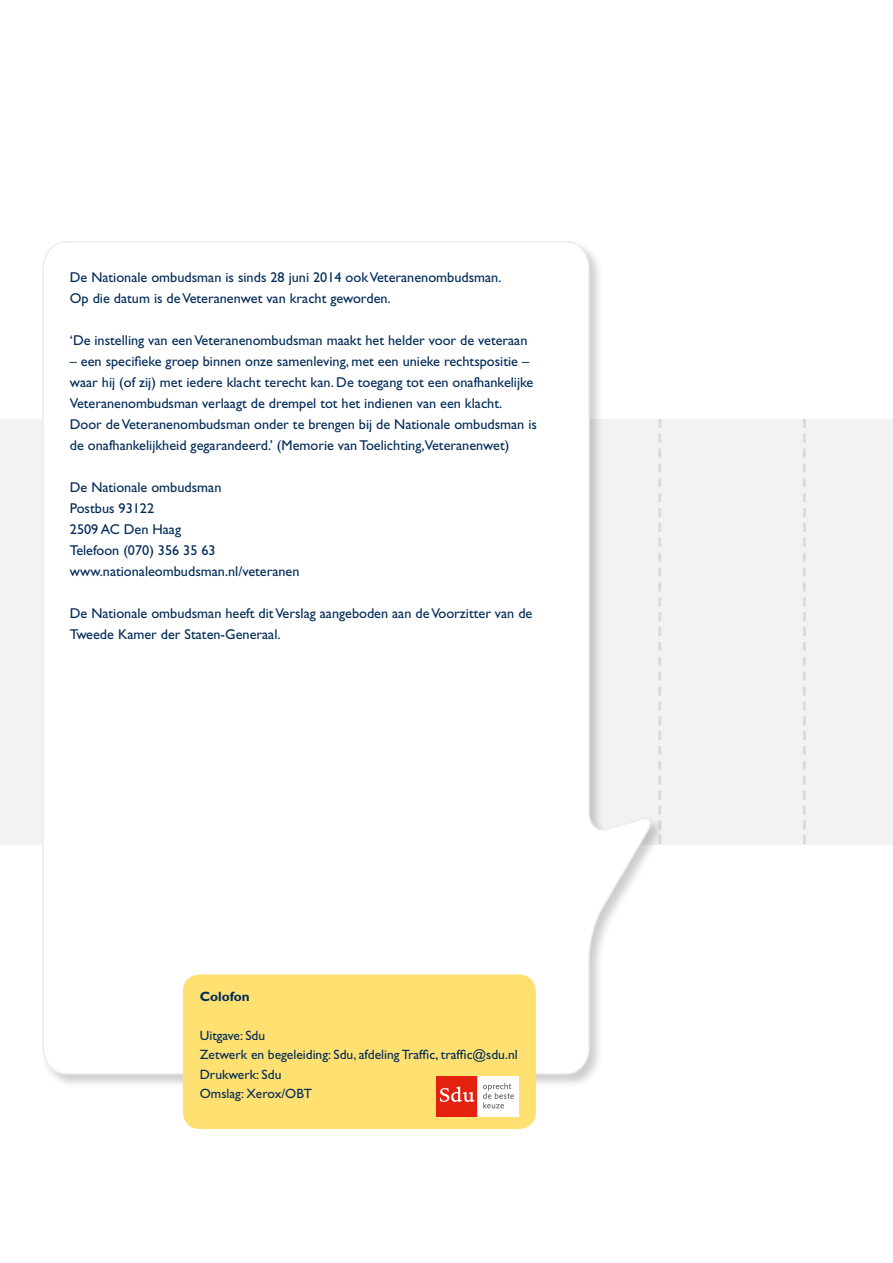
<style>
.page{position:relative;width:893px;height:1263px;background:#fff}
.page>*{position:absolute;margin:0;border:0;box-sizing:border-box;transform-origin:0 0}
.t1{font:14.25px/21px "Gill Sans Std";color:#002b58}
.t2{font:13.5px "Gill Sans Std";color:#002b58}
.t3{font:700 13.5px "Gill Sans Std";color:#002b58}
</style>
<div class="page">
<div style="left:0;top:419px;width:893px;height:425px;background:#f2f2f2"></div>
<svg style="left:803px;top:419px;width:3px;height:425px"></svg>
<div style="left:40px;top:239px;width:625px;height:850px;background:#000;opacity:.2"></div>
<svg style="left:42px;top:240px;width:614px;height:835px"></svg>
<div style="left:183px;top:974px;width:353px;height:155px;background:#ffe070;border-radius:17px"></div>
<div style="left:478px;top:1076px;width:41px;height:41px;background:#fff"></div>
<div style="left:437px;top:1076px;width:40px;height:41px;background:#e4200e"></div>
<svg style="left:440px;top:1086px;width:34px;height:16px"></svg>
<svg style="left:483px;top:1083px;width:31px;height:25px"></svg>
<p class="t1" style="left:70px;top:266px;width:433px">De Nationale ombudsman is sinds 28 juni 2014 ook Veteranenombudsman.</p>
<p class="t1" style="left:70px;top:287px;width:322px">Op die datum is de Veteranenwet van kracht geworden.</p>
<p class="t1" style="left:70px;top:329px;width:459px">‘De instelling van een Veteranenombudsman maakt het helder voor de veteraan</p>
<p class="t1" style="left:70px;top:350px;width:461px">– een specifieke groep binnen onze samenleving, met een unieke rechtspositie –</p>
<p class="t1" style="left:70px;top:371px;width:465px">waar hij (of zij) met iedere klacht terecht kan. De toegang tot een onafhankelijke<br>Veteranenombudsman verlaagt de drempel tot het indienen van een klacht.</p>
<p class="t1" style="left:70px;top:413px;width:469px">Door de Veteranenombudsman onder te brengen bij de Nationale ombudsman is</p>
<p class="t1" style="left:70px;top:434px;width:441px">de onafhankelijkheid gegarandeerd.’ (Memorie van Toelichting,Veteranenwet)</p>
<p class="t1" style="left:70px;top:476px;width:153px">De Nationale ombudsman</p>
<p class="t1" style="left:70px;top:497px;width:86px">Postbus 93122</p>
<p class="t1" style="left:70px;top:518px;width:113px">2509 AC Den Haag</p>
<p class="t1" style="left:70px;top:539px;width:147px">Telefoon (070) 356 35 63</p>
<p class="t1" style="left:70px;top:560px;width:231px">www.nationaleombudsman.nl/veteranen</p>
<p class="t1" style="left:70px;top:602px;width:464px">De Nationale ombudsman heeft dit Verslag aangeboden aan de Voorzitter van de<br>Tweede Kamer der Staten-Generaal.</p>
<p class="t3" style="left:200px;top:988px;width:51px">Colofon</p>
<p class="t2" style="left:200px;top:1027px;width:67px">Uitgave: Sdu</p>
<p class="t2" style="left:200px;top:1047px;width:319px">Zetwerk en begeleiding: Sdu, afdeling Traffic, traffic@sdu.nl</p>
<p class="t2" style="left:200px;top:1066px;width:83px">Drukwerk: Sdu</p>
<p class="t2" style="left:200px;top:1086px;width:114px">Omslag: Xerox/OBT</p>
</div>
